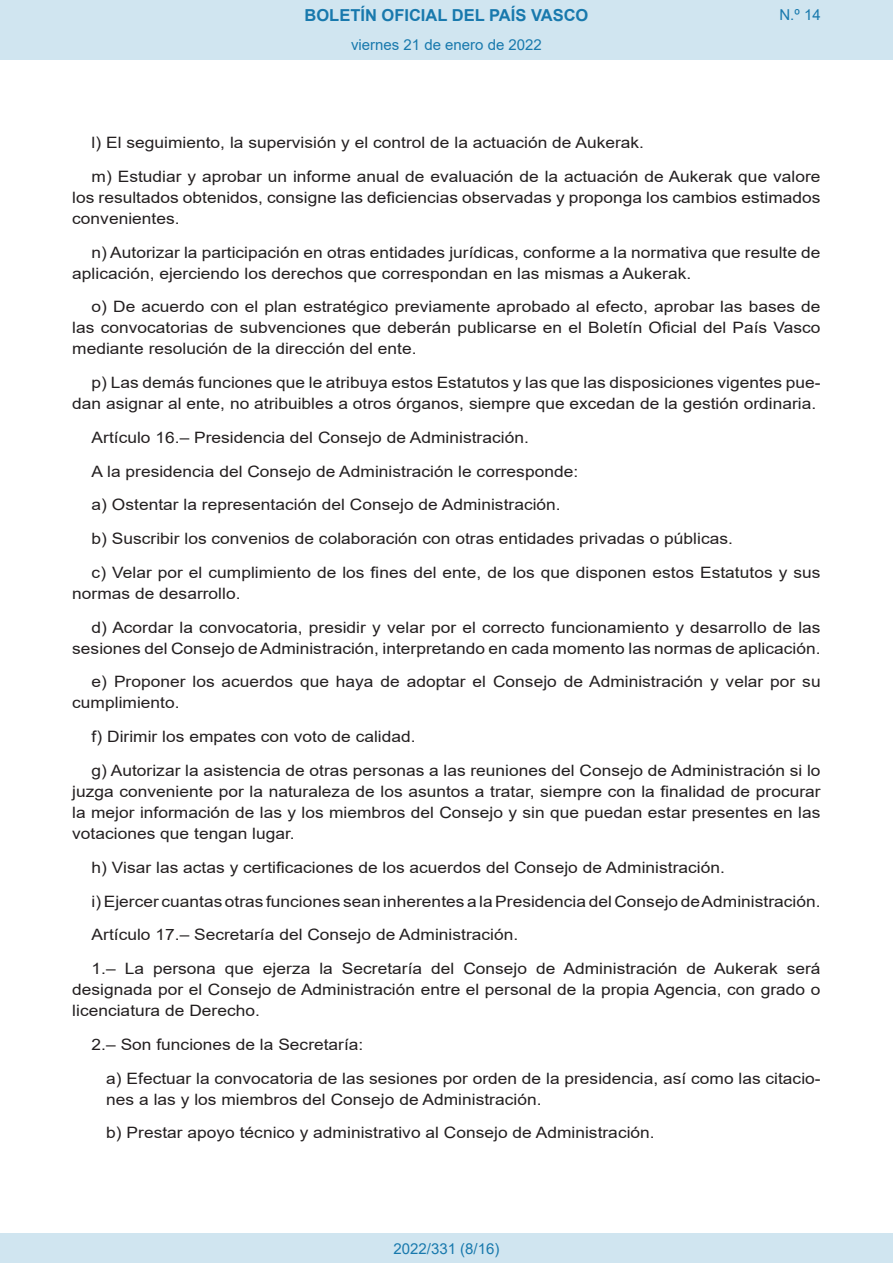
<style>
.page{position:relative;width:893px;height:1263px;background:#fff}
.page>*{position:absolute;margin:0;border:0;box-sizing:border-box;transform-origin:0 0}
.t1{font:700 16.5px "Arial";color:#1879ad}
.BOPVDetalle{font:15.6px/21px "Arial";color:#231f20;text-align:justify;scale:1.11 1}
.BOPVDetalle1{font:15.6px/21px "Arial";color:#231f20;scale:1.11 1}
.Paginacion_Centro{font:15px "Arial";color:#1879ad}
</style>
<div class="page">
<div style="left:0;top:0;width:893px;height:60px;background:#d0e5f0"></div>
<div style="left:0;top:1233px;width:893px;height:30px;background:#d0e5f0"></div>
<p class="t1" style="left:305px;top:3px;width:285px">BOLETÍN OFICIAL DEL PAÍS VASCO</p>
<p class="Paginacion_Centro" style="left:351px;top:35px;width:192px">viernes 21 de enero de 2022</p>
<p class="Paginacion_Centro" style="left:779px;top:5px;width:43px">N.º 14</p>
<p class="BOPVDetalle" style="left:92px;top:132px;width:499px">l) El seguimiento, la supervisión y el control de la actuación de Aukerak.</p>
<p class="BOPVDetalle" style="left:72px;top:166px;width:676px;text-indent:19px">m) Estudiar y aprobar un informe anual de evaluación de la actuación de Aukerak que valore los resultados obtenidos, consigne las deficiencias observadas y proponga los cambios estimados convenientes.</p>
<p class="BOPVDetalle" style="left:72px;top:242px;width:676px;text-indent:19px">n) Autorizar la participación en otras entidades jurídicas, conforme a la normativa que resulte de aplicación, ejerciendo los derechos que correspondan en las mismas a Aukerak.</p>
<p class="BOPVDetalle" style="left:72px;top:296px;width:676px;text-indent:19px">o) De acuerdo con el plan estratégico previamente aprobado al efecto, aprobar las bases de las convocatorias de subvenciones que deberán publicarse en el Boletín Oficial del País Vasco mediante resolución de la dirección del ente.</p>
<p class="BOPVDetalle" style="left:72px;top:372px;width:676px;text-align:right">p) Las demás funciones que le atribuya estos Estatutos y las que las disposiciones vigentes pue&shy;dan asignar al ente, no atribuibles a otros órganos, siempre que excedan de la gestión ordinaria.</p>
<p class="BOPVDetalle" style="left:92px;top:427px;width:395px">Artículo 16.– Presidencia del Consejo de Administración.</p>
<p class="BOPVDetalle" style="left:92px;top:461px;width:440px">A la presidencia del Consejo de Administración le corresponde:</p>
<p class="BOPVDetalle" style="left:92px;top:494px;width:424px">a) Ostentar la representación del Consejo de Administración.</p>
<p class="BOPVDetalle" style="left:92px;top:528px;width:579px">b) Suscribir los convenios de colaboración con otras entidades privadas o públicas.</p>
<p class="BOPVDetalle" style="left:72px;top:562px;width:675px;text-indent:19px">c) Velar por el cumplimiento de los fines del ente, de los que disponen estos Estatutos y sus normas de desarrollo.</p>
<p class="BOPVDetalle" style="left:72px;top:617px;width:676px;text-align:right">d) Acordar la convocatoria, presidir y velar por el correcto funcionamiento y desarrollo de las sesiones del Consejo de Administración, interpretando en cada momento las normas de aplicación.</p>
<p class="BOPVDetalle" style="left:72px;top:671px;width:676px;text-indent:19px">e) Proponer los acuerdos que haya de adoptar el Consejo de Administración y velar por su cumplimiento.</p>
<p class="BOPVDetalle" style="left:92px;top:726px;width:293px">f) Dirimir los empates con voto de calidad.</p>
<p class="BOPVDetalle" style="left:72px;top:760px;width:676px;text-indent:19px">g) Autorizar la asistencia de otras personas a las reuniones del Consejo de Administración si lo juzga conveniente por la naturaleza de los asuntos a tratar, siempre con la finalidad de procurar la mejor información de las y los miembros del Consejo y sin que puedan estar presentes en las votaciones que tengan lugar.</p>
<p class="BOPVDetalle" style="left:92px;top:857px;width:572px">h) Visar las actas y certificaciones de los acuerdos del Consejo de Administración.</p>
<p class="BOPVDetalle" style="left:92px;top:890px;width:658px">i) Ejercer cuantas otras funciones sean inherentes a la Presidencia del Consejo de Administración.</p>
<p class="BOPVDetalle" style="left:92px;top:924px;width:386px">Artículo 17.– Secretaría del Consejo de Administración.</p>
<p class="BOPVDetalle" style="left:72px;top:958px;width:676px;text-indent:19px">1.– La persona que ejerza la Secretaría del Consejo de Administración de Aukerak será designada por el Consejo de Administración entre el personal de la propia Agencia, con grado o licenciatura de Derecho.</p>
<p class="BOPVDetalle" style="left:92px;top:1034px;width:246px">2.– Son funciones de la Secretaría:</p>
<p class="BOPVDetalle1" style="left:106px;top:1067px;width:645px">a) Efectuar la convocatoria de las sesiones por orden de la presidencia, así como las citacio&shy;nes a las y los miembros del Consejo de Administración.</p>
<p class="BOPVDetalle1" style="left:106px;top:1122px;width:496px">b) Prestar apoyo técnico y administrativo al Consejo de Administración.</p>
<p class="Paginacion_Centro" style="left:393px;top:1238px;width:107px">2022/331 (8/16)</p>
</div>
